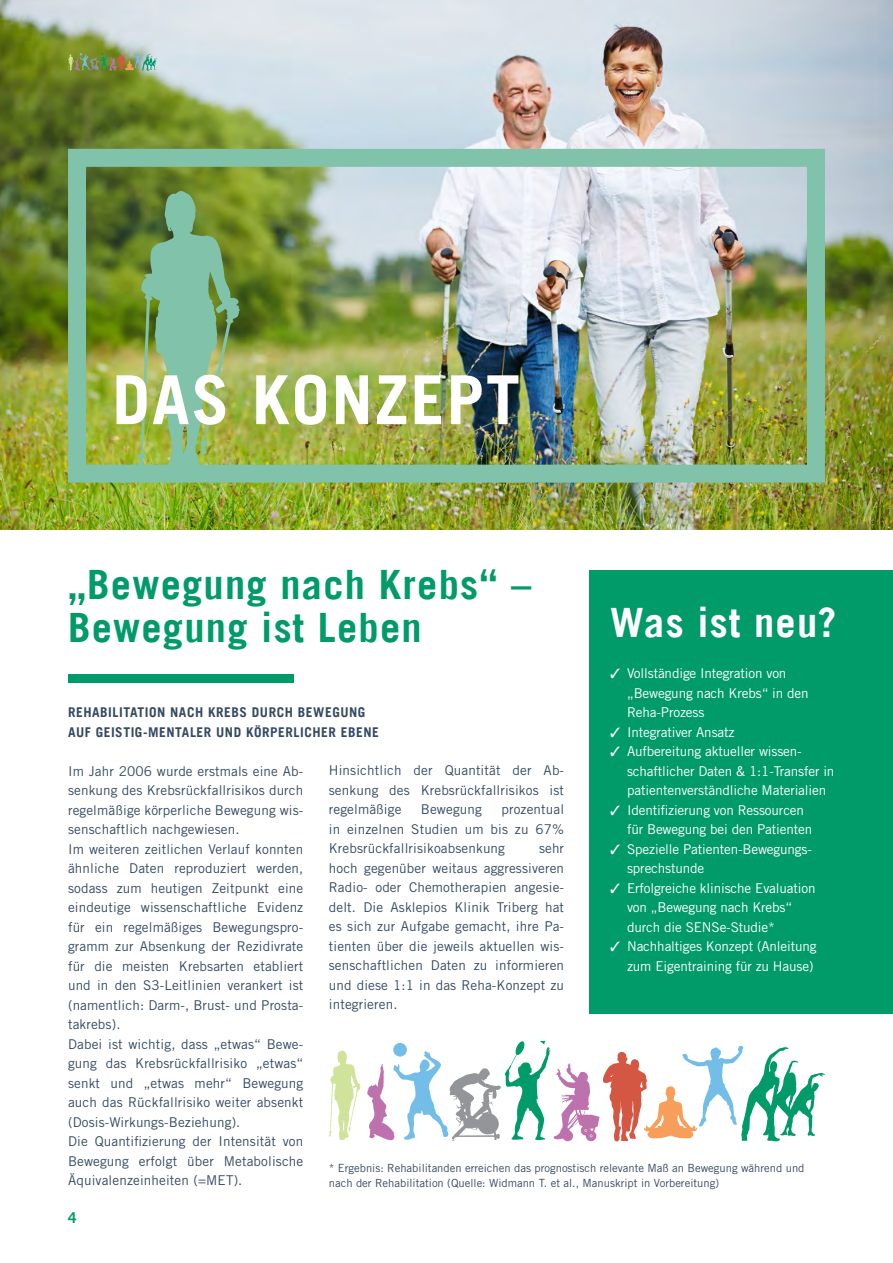
<style>
.page{position:relative;width:893px;height:1263px;background:#fff}
.page>*{position:absolute;margin:0;border:0;box-sizing:border-box;transform-origin:0 0}
.t1{font:700 67.65px "Trade Gothic LT Std";letter-spacing:.03em;color:#fff}
.t2{font:700 40.5px "Trade Gothic LT Std";letter-spacing:.03em;color:#009b69}
.t3{font:700 40.5px "Trade Gothic LT Std";letter-spacing:.03em;color:#fff}
.t4{font:700 15px "Trade Gothic LT Std";color:#009b69}
.t5{font:13.5px/19.5px "Trade Gothic LT Pro";letter-spacing:.01em;color:#354a63;text-align:justify}
.t6{font:13.5px/19.5px "Trade Gothic LT Pro";letter-spacing:-.01em;color:#fff}
.t7{font:700 13.5px "Trade Gothic LT Std";letter-spacing:.04em;color:#354a63}
.t8{font:11.25px/15px "Trade Gothic LT Pro";color:#354a63}
</style>
<div class="page">
<div style="left:68px;top:674px;width:225px;height:8px;background:#009b69"></div>
<img style="left:0;top:0;width:893px;height:529px">
<img style="left:59px;top:140px;width:775px;height:352px">
<img style="left:136px;top:191px;width:104px;height:292px">
<svg style="left:329px;top:1050px;width:32px;height:90px"></svg>
<svg style="left:367px;top:1041px;width:458px;height:100px"></svg>
<div style="left:590px;top:570px;width:303px;height:443px;background:#009b69"></div>
<svg style="left:68px;top:53px;width:89px;height:18px;background:#869961"></svg>
<p class="t1" style="left:112px;top:358px;width:409px">DAS KONZEPT</p>
<p class="t2" style="left:68px;top:560px;width:465px">„Bewegung nach Krebs“ –</p>
<p class="t2" style="left:68px;top:602px;width:355px">Bewegung ist Leben</p>
<p class="t3" style="left:610px;top:597px;width:228px">Was ist neu?</p>
<p class="t6" style="left:627px;top:663px;width:183px;text-indent:-17px">✓ Vollständige Integration von „Bewegung nach Krebs“ in den<br>Reha-Prozess</p>
<p class="t6" style="left:610px;top:722px;width:126px">✓ Integrativer Ansatz</p>
<p class="t6" style="left:627px;top:741px;width:209px;text-indent:-17px">✓ Aufbereitung aktueller wissen&shy;schaftlicher Daten &amp; 1:1-Transfer in patientenverständliche Materialien</p>
<p class="t6" style="left:627px;top:800px;width:187px;text-indent:-17px">✓ Identifizierung von Ressourcen für Bewegung bei den Patienten</p>
<p class="t6" style="left:627px;top:839px;width:186px;text-indent:-17px">✓ Spezielle Patienten-Bewegungs&shy;sprechstunde</p>
<p class="t6" style="left:627px;top:878px;width:190px;text-indent:-17px">✓ Erfolgreiche klinische Evaluation von „Bewegung nach Krebs“ durch die SENSe-Studie*</p>
<p class="t6" style="left:610px;top:936px;width:208px;text-align:right">✓ Nachhaltiges Konzept (Anleitung zum Eigentraining für zu Hause)</p>
<p class="t7" style="left:68px;top:704px;width:299px">REHABILITATION NACH KREBS DURCH BEWEGUNG</p>
<p class="t7" style="left:68px;top:723px;width:313px">AUF GEISTIG-MENTALER UND KÖRPERLICHER EBENE</p>
<p class="t5" style="left:329px;top:761px;width:237px">Hinsichtlich der Quantität der Ab&shy;senkung des Krebsrückfallrisikos ist regelmäßige</p>
<p class="t5" style="left:68px;top:761px;width:237px">Im Jahr 2006 wurde erstmals eine Ab&shy;senkung des Krebsrückfallrisikos durch regelmäßige körperliche Bewegung wis&shy;senschaftlich nachgewiesen.</p>
<p class="t5" style="left:68px;top:839px;width:237px">Im weiteren zeitlichen Verlauf konnten ähnliche Daten reproduziert werden, sodass zum heutigen Zeitpunkt eine eindeutige wissenschaftliche Evidenz für ein regelmäßiges Bewegungspro&shy;gramm zur Absenkung der Rezidivrate für die meisten Krebsarten etabliert und in den S3-Leitlinien verankert ist (namentlich: Darm-, Brust- und Prosta&shy;takrebs).</p>
<p class="t5" style="left:68px;top:1034px;width:237px">Dabei ist wichtig, dass „etwas“ Bewe&shy;gung das Krebsrückfallrisiko „etwas“ senkt und „etwas mehr“ Bewegung auch das Rückfallrisiko weiter absenkt (Dosis-Wirkungs-Beziehung).</p>
<p class="t5" style="left:68px;top:1131px;width:237px">Die Quantifizierung der Intensität von Bewegung erfolgt über Metabolische Äquivalenzeinheiten (=MET).</p>
<p class="t5" style="left:329px;top:800px;width:237px;text-indent:173px">prozentual in einzelnen Studien um bis zu 67% Krebsrückfallrisikoabsenkung</p>
<p class="t5" style="left:421px;top:800px;width:62px">Bewegung</p>
<p class="t5" style="left:329px;top:839px;width:237px;text-indent:210px">sehr hoch gegenüber weitaus aggressiveren Radio- oder Chemotherapien angesie&shy;delt. Die Asklepios Klinik Triberg hat es sich zur Aufgabe gemacht, ihre Pa&shy;tienten über die jeweils aktuellen wis&shy;senschaftlichen Daten zu informieren und diese 1:1 in das Reha-Konzept zu integrieren.</p>
<p class="t8" style="left:329px;top:1160px;width:477px">* Ergebnis: Rehabilitanden erreichen das prognostisch relevante Maß an Bewegung während und nach der Rehabilitation (Quelle: Widmann T. et al., Manuskript in Vorbereitung)</p>
<p class="t4" style="left:68px;top:1208px;width:10px">4</p>
</div>
